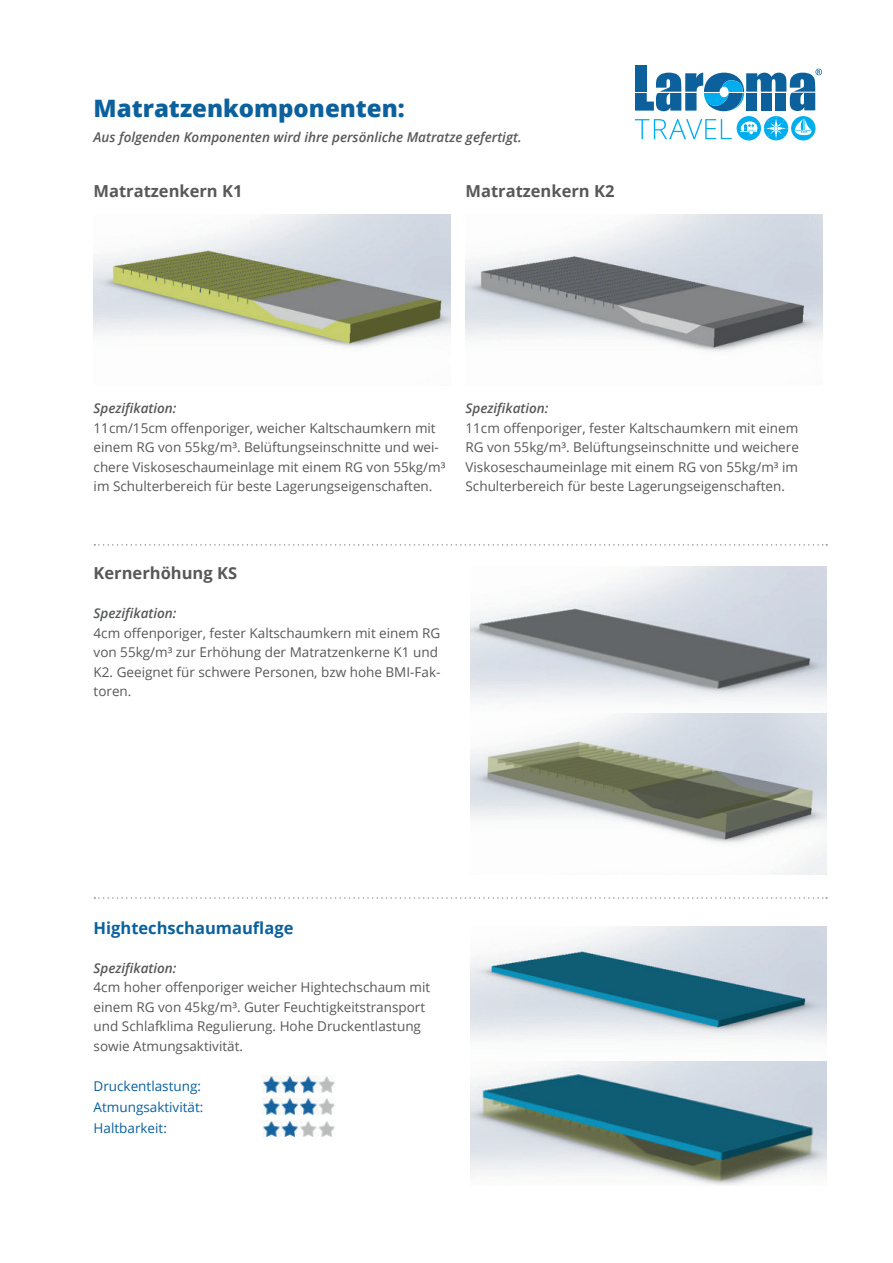
<style>
.page{position:relative;width:893px;height:1263px;background:#fff}
.page>*{position:absolute;margin:0;border:0;box-sizing:border-box;transform-origin:0 0}
.t1{font:800 24px "Open Sans";color:#0c619d}
.t2{font:700 16.5px "Open Sans";color:#57585a}
.t3{font:700 16.5px "Open Sans";color:#0c619d}
.t4{font:13.5px/19.5px "Open Sans";color:#57585a}
.t5{font:italic 600 13.5px "Open Sans";color:#57585a}
.t6{font:13.5px/21px "Open Sans";color:#0c619d}
</style>
<div class="page">
<svg style="left:94px;top:544px;width:733px;height:2px"></svg>
<svg style="left:94px;top:897px;width:733px;height:2px"></svg>
<img style="left:94px;top:214px;width:356px;height:134px">
<img style="left:470px;top:926px;width:357px;height:259px">
<img style="left:465px;top:214px;width:357px;height:138px">
<img style="left:470px;top:567px;width:357px;height:135px">
<img style="left:470px;top:713px;width:357px;height:162px">
<img style="left:262px;top:1120px;width:73px;height:17px">
<img style="left:262px;top:1076px;width:73px;height:17px">
<img style="left:262px;top:1098px;width:73px;height:17px">
<svg style="left:635px;top:119px;width:97px;height:20px"></svg>
<div style="left:791px;top:116px;width:24px;height:24px;background:#00aeef;border-radius:50%"></div>
<svg style="left:794px;top:119px;width:18px;height:16px"></svg>
<div style="left:737px;top:116px;width:24px;height:24px;background:#00aeef;border-radius:50%"></div>
<svg style="left:740px;top:121px;width:17px;height:13px"></svg>
<svg style="left:764px;top:116px;width:24px;height:24px"></svg>
<svg style="left:764px;top:117px;width:23px;height:23px"></svg>
<div style="left:635px;top:65px;width:12px;height:27px;background:#0c619d"></div>
<svg style="left:635px;top:69px;width:187px;height:42px"></svg>
<h1 class="t1" style="left:94px;top:90px;width:313px">Matratzenkomponenten:</h1>
<p class="t5" style="left:94px;top:128px;width:430px">Aus folgenden Komponenten wird ihre persönliche Matratze gefertigt.</p>
<p class="t2" style="left:94px;top:179px;width:150px">Matratzenkern K1</p>
<p class="t2" style="left:465px;top:179px;width:150px">Matratzenkern K2</p>
<p class="t5" style="left:94px;top:399px;width:84px">Spezifikation:</p>
<p class="t4" style="left:94px;top:417px;width:353px">11cm/15cm offenporiger, weicher Kaltschaumkern mit einem RG von 55kg/m³. Belüftungseinschnitte und wei&shy;chere Viskoseschaumeinlage mit einem RG von 55kg/m³ im Schulterbereich für beste Lagerungseigenschaften.</p>
<p class="t5" style="left:465px;top:399px;width:84px">Spezifikation:</p>
<p class="t4" style="left:465px;top:417px;width:335px;text-align:justify">11cm offenporiger, fester Kaltschaumkern mit einem RG von 55kg/m³. Belüftungseinschnitte und weichere Viskoseschaumeinlage mit einem RG von 55kg/m³ im Schulterbereich für beste Lagerungseigenschaften.</p>
<p class="t2" style="left:94px;top:562px;width:145px">Kernerhöhung KS</p>
<p class="t5" style="left:94px;top:604px;width:84px">Spezifikation:</p>
<p class="t4" style="left:94px;top:623px;width:348px">4cm offenporiger, fester Kaltschaumkern mit einem RG von 55kg/m³ zur Erhöhung der Matratzenkerne K1 und K2. Geeignet für schwere Personen, bzw hohe BMI-Fak&shy;toren.</p>
<p class="t3" style="left:94px;top:916px;width:201px">Hightechschaumauflage</p>
<p class="t5" style="left:94px;top:958px;width:84px">Spezifikation:</p>
<p class="t4" style="left:94px;top:977px;width:338px">4cm hoher offenporiger weicher Hightechschaum mit einem RG von 45kg/m³. Guter Feuchtigkeitstransport und Schlafklima Regulierung. Hohe Druckentlastung sowie Atmungsaktivität.</p>
<p class="t6" style="left:94px;top:1075px;width:111px">Druckentlastung:<br>Atmungsaktivität:<br>Haltbarkeit:</p>
</div>
